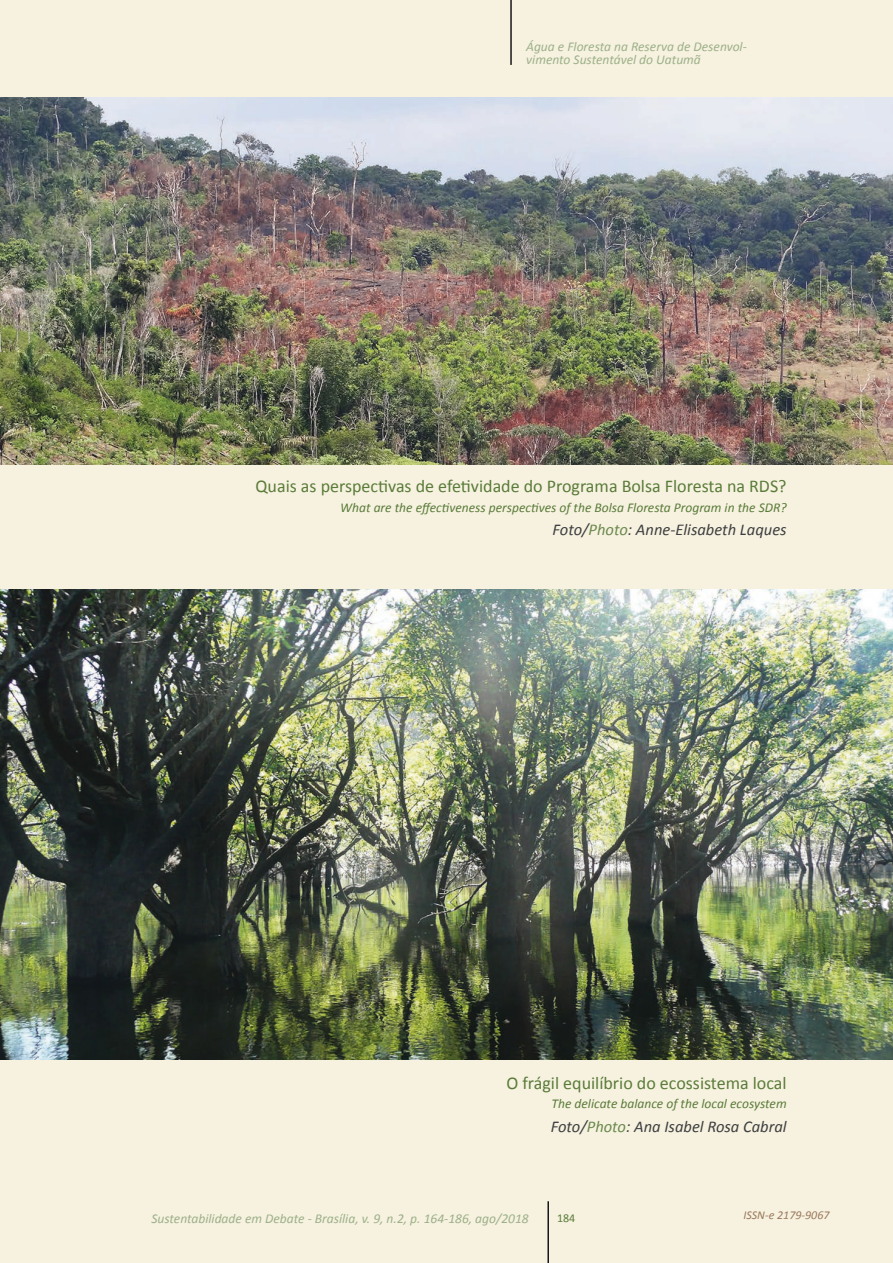
<style>
.page{position:relative;width:893px;height:1263px;background:#f6f2df}
.page>*{position:absolute;margin:0;border:0;box-sizing:border-box;transform-origin:0 0}
.t1{font:18px "Calibri";color:#5b7b3a}
.t2{font:italic 16.5px "Calibri";color:#3e3e40}
.t3{font:italic 13.5px/13.5px "Calibri";color:#9db089}
.t4{font:italic 13.5px "Calibri";color:#5b7b3a}
.t5{font:italic 12px "Calibri";color:#9b785d}
.t6{font:12px "Calibri";color:#5b7b3a}
.s1{color:#6c894e}
</style>
<div class="page">
<hr style="left:510px;top:0;width:2px;height:65px;background:#1a171c">
<hr style="left:547px;top:1201px;width:2px;height:62px;background:#1a171c">
<img style="left:0;top:590px;width:893px;height:470px">
<img style="left:0;top:97px;width:893px;height:367px">
<p class="t3" style="left:526px;top:39px;width:222px">Água e Floresta na Reserva de Desenvol&shy;vimento Sustentável do Uatumã</p>
<h1 class="t1" style="left:255px;top:475px;width:533px">Quais as perspectivas de efetividade do Programa Bolsa Floresta na RDS?</h1>
<p class="t4" style="left:340px;top:498px;width:448px">What are the effectiveness perspectives of the Bolsa Floresta Program in the SDR?</p>
<p class="t2" style="left:553px;top:519px;width:236px">Foto/<span class="s1">Photo</span>: Anne-Elisabeth Laques</p>
<h1 class="t1" style="left:506px;top:1071px;width:282px">O frágil equilíbrio do ecossistema local</h1>
<p class="t4" style="left:552px;top:1095px;width:237px">The delicate balance of the local ecosystem</p>
<p class="t2" style="left:551px;top:1115px;width:237px">Foto/<span class="s1">Photo</span>: Ana Isabel Rosa Cabral</p>
<p class="t3" style="left:151px;top:1212px;width:379px">Sustentabilidade em Debate - Brasília, v. 9, n.2, p. 164-186, ago/2018</p>
<p class="t5" style="left:743px;top:1207px;width:88px">ISSN-e 2179-9067</p>
<p class="t6" style="left:557px;top:1210px;width:20px">184</p>
</div>
